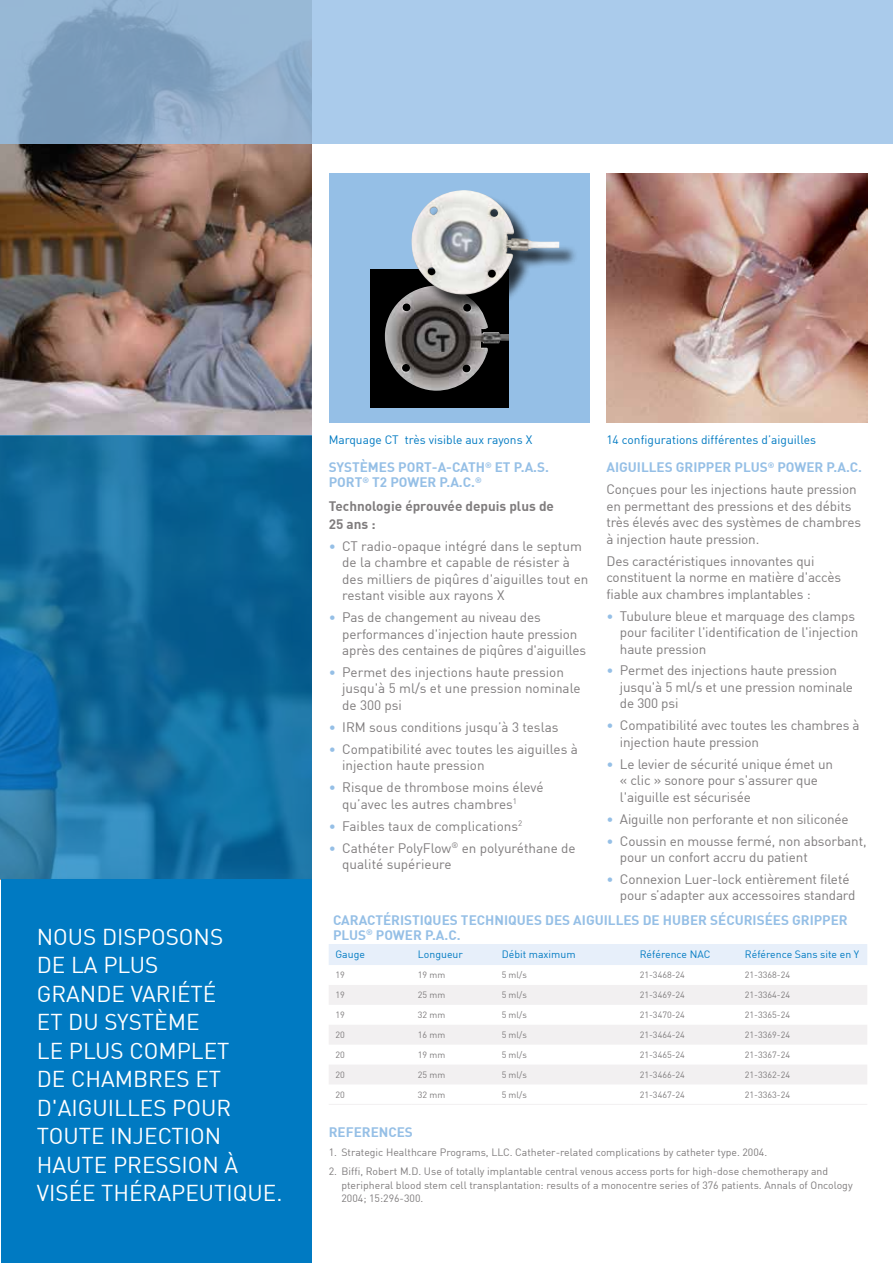
<style>
.page{position:relative;width:893px;height:1263px;background:#fff}
.page>*{position:absolute;margin:0;border:0;box-sizing:border-box;transform-origin:0 0}
.t1{font:22.5px/28.5px "DIN";color:#fff}
.t2{font:13.5px/16.5px "DIN";letter-spacing:-.01em;color:#7f7c7d}
.t3{font:700 13.5px/15px "DIN";color:#95bfe6}
.t4{font:700 13.5px/18px "DIN";color:#7f7c7d}
.t5{font:12px "DIN";color:#007ac2}
.t6{font:10.5px/13.5px "DIN";color:#7f7c7d}
.t7{font:10.5px "DIN";color:#007ac2}
.t8{font:9px "DIN";color:#7f7c7d}
.s1{color:#95bfe6}
.s2{font-weight:700;color:#95bfe6}
</style>
<div class="page">
<img style="left:0;top:143px;width:312px;height:292px">
<div style="left:329px;top:944px;width:538px;height:21px;background:#e7effa"></div>
<svg style="left:329px;top:985px;width:538px;height:99px;fill:#f2f0f1"></svg>
<hr style="left:329px;top:1104px;width:82px;height:1px;background:#f2f0f1">
<hr style="left:411px;top:1104px;width:84px;height:1px;background:#f2f0f1">
<hr style="left:495px;top:1104px;width:138px;height:1px;background:#f2f0f1">
<hr style="left:633px;top:1104px;width:105px;height:1px;background:#f2f0f1">
<hr style="left:738px;top:1104px;width:129px;height:1px;background:#f2f0f1">
<svg style="left:0;top:0;width:893px;height:143px;fill:#aacbeb"></svg>
<svg style="left:0;top:435px;width:312px;height:444px"></svg>
<div style="left:329px;top:173px;width:260px;height:249px;background:#95bfe6"></div>
<img style="left:607px;top:173px;width:260px;height:249px">
<div style="left:1px;top:879px;width:311px;height:384px;background:#007ac2"></div>
<div style="left:370px;top:269px;width:139px;height:138px;background:#000"></div>
<img style="left:385px;top:294px;width:124px;height:97px">
<div style="left:414px;top:193px;width:164px;height:120px;background:#000;opacity:.75"></div>
<img style="left:408px;top:190px;width:151px;height:106px">
<h1 class="t1" style="left:37px;top:922px;width:247px">NOUS DISPOSONS<br>DE LA PLUS<br>GRANDE VARIÉTÉ<br>ET DU SYSTÈME<br>LE PLUS COMPLET<br>DE CHAMBRES ET<br>D'AIGUILLES POUR<br>TOUTE INJECTION<br>HAUTE PRESSION À<br>VISÉE THÉRAPEUTIQUE.</h1>
<p class="t5" style="left:329px;top:432px;width:205px">Marquage CT très visible aux rayons X</p>
<p class="t3" style="left:329px;top:459px;width:222px">SYSTÈMES PORT-A-CATH<sup>®</sup> ET P.A.S.<br>PORT<sup>®</sup> T2 POWER P.A.C.<sup>®</sup></p>
<p class="t4" style="left:329px;top:496px;width:227px">Technologie éprouvée depuis plus de<br>25 ans :</p>
<p class="t2" style="left:342px;top:537px;width:248px;text-indent:-14px"><span class="s1">•</span> CT radio-opaque intégré dans le septum de la chambre et capable de résister à des milliers de piqûres d'aiguilles tout en restant visible aux rayons X</p>
<p class="t2" style="left:342px;top:609px;width:245px;text-indent:-14px"><span class="s1">•</span> Pas de changement au niveau des performances d'injection haute pression après des centaines de piqûres d'aiguilles</p>
<p class="t2" style="left:342px;top:664px;width:240px;text-indent:-14px"><span class="s1">•</span> Permet des injections haute pression jusqu'à 5 ml/s et une pression nominale de 300 psi</p>
<p class="t2" style="left:329px;top:718px;width:231px"><span class="s1">•</span> IRM sous conditions jusqu’à 3 teslas</p>
<p class="t2" style="left:342px;top:740px;width:237px;text-indent:-14px"><span class="s1">•</span> Compatibilité avec toutes les aiguilles à injection haute pression</p>
<p class="t2" style="left:342px;top:779px;width:203px;text-indent:-14px"><span class="s1">•</span> Risque de thrombose moins élevé qu’avec les autres chambres<sup>1</sup></p>
<p class="t2" style="left:329px;top:817px;width:195px"><span class="s1">•</span> Faibles taux de complications<sup>2</sup></p>
<p class="t2" style="left:342px;top:839px;width:235px;text-indent:-13px"><span class="s1">•</span> Cathéter PolyFlow<sup>®</sup> en polyuréthane de qualité supérieure</p>
<p class="t5" style="left:606px;top:432px;width:211px">14 configurations différentes d’aiguilles</p>
<p class="t2" style="left:606px;top:456px;width:257px;line-height:21.9px"><span class="s2">AIGUILLES GRIPPER PLUS</span><sup>®</sup> <span class="s2">POWER P.A.C.<br></span>Conçues pour les injections haute pression</p>
<p class="t2" style="left:606px;top:497px;width:256px">en permettant des pressions et des débits très élevés avec des systèmes de chambres à injection haute pression.</p>
<p class="t2" style="left:606px;top:552px;width:236px">Des caractéristiques innovantes qui constituent la norme en matière d'accès fiable aux chambres implantables :</p>
<p class="t2" style="left:620px;top:607px;width:240px;text-indent:-14px"><span class="s1">•</span> Tubulure bleue et marquage des clamps pour faciliter l'identification de l'injection haute pression</p>
<p class="t2" style="left:620px;top:662px;width:235px;text-indent:-14px"><span class="s1">•</span> Permet des injections haute pression jusqu'à 5 ml/s et une pression nominale de 300 psi</p>
<p class="t2" style="left:620px;top:717px;width:241px;text-indent:-14px"><span class="s1">•</span> Compatibilité avec toutes les chambres à injection haute pression</p>
<p class="t2" style="left:620px;top:755px;width:215px;text-indent:-14px"><span class="s1">•</span> Le levier de sécurité unique émet un « clic » sonore pour s'assurer que l'aiguille est sécurisée</p>
<p class="t2" style="left:606px;top:810px;width:244px"><span class="s1">•</span> Aiguille non perforante et non siliconée</p>
<p class="t2" style="left:620px;top:832px;width:248px;text-indent:-14px"><span class="s1">•</span> Coussin en mousse fermé, non absorbant, pour un confort accru du patient</p>
<p class="t2" style="left:620px;top:870px;width:237px;text-indent:-14px"><span class="s1">•</span> Connexion Luer-lock entièrement fileté pour s’adapter aux accessoires standard</p>
<p class="t3" style="left:333px;top:912px;width:516px">CARACTÉRISTIQUES TECHNIQUES DES AIGUILLES DE HUBER SÉCURISÉES GRIPPER<br>PLUS<sup>®</sup> POWER P.A.C.</p>
<p class="t7" style="left:335px;top:948px;width:31px">Gauge</p>
<p class="t7" style="left:418px;top:948px;width:46px">Longueur</p>
<p class="t7" style="left:502px;top:948px;width:75px">Débit maximum</p>
<p class="t7" style="left:640px;top:948px;width:72px">Référence NAC</p>
<p class="t7" style="left:745px;top:948px;width:116px">Référence Sans site en Y</p>
<p class="t8" style="left:335px;top:969px;width:11px">19</p>
<p class="t8" style="left:418px;top:969px;width:29px">19 mm</p>
<p class="t8" style="left:502px;top:969px;width:27px">5 ml/s</p>
<p class="t8" style="left:640px;top:969px;width:47px">21-3468-24</p>
<p class="t8" style="left:745px;top:969px;width:47px">21-3368-24</p>
<p class="t8" style="left:335px;top:989px;width:11px">19</p>
<p class="t8" style="left:418px;top:989px;width:29px">25 mm</p>
<p class="t8" style="left:502px;top:989px;width:27px">5 ml/s</p>
<p class="t8" style="left:640px;top:989px;width:47px">21-3469-24</p>
<p class="t8" style="left:745px;top:989px;width:47px">21-3364-24</p>
<p class="t8" style="left:335px;top:1009px;width:11px">19</p>
<p class="t8" style="left:418px;top:1009px;width:29px">32 mm</p>
<p class="t8" style="left:502px;top:1009px;width:27px">5 ml/s</p>
<p class="t8" style="left:640px;top:1009px;width:47px">21-3470-24</p>
<p class="t8" style="left:745px;top:1009px;width:47px">21-3365-24</p>
<p class="t8" style="left:335px;top:1029px;width:11px">20</p>
<p class="t8" style="left:418px;top:1029px;width:29px">16 mm</p>
<p class="t8" style="left:502px;top:1029px;width:27px">5 ml/s</p>
<p class="t8" style="left:640px;top:1029px;width:47px">21-3464-24</p>
<p class="t8" style="left:745px;top:1029px;width:47px">21-3369-24</p>
<p class="t8" style="left:335px;top:1049px;width:11px">20</p>
<p class="t8" style="left:418px;top:1049px;width:29px">19 mm</p>
<p class="t8" style="left:502px;top:1049px;width:27px">5 ml/s</p>
<p class="t8" style="left:640px;top:1049px;width:47px">21-3465-24</p>
<p class="t8" style="left:745px;top:1049px;width:47px">21-3367-24</p>
<p class="t8" style="left:335px;top:1069px;width:11px">20</p>
<p class="t8" style="left:418px;top:1069px;width:29px">25 mm</p>
<p class="t8" style="left:502px;top:1069px;width:27px">5 ml/s</p>
<p class="t8" style="left:640px;top:1069px;width:47px">21-3466-24</p>
<p class="t8" style="left:745px;top:1069px;width:47px">21-3362-24</p>
<p class="t8" style="left:335px;top:1089px;width:11px">20</p>
<p class="t8" style="left:418px;top:1089px;width:29px">32 mm</p>
<p class="t8" style="left:502px;top:1089px;width:27px">5 ml/s</p>
<p class="t8" style="left:640px;top:1089px;width:47px">21-3467-24</p>
<p class="t8" style="left:745px;top:1089px;width:47px">21-3363-24</p>
<p class="t3" style="left:329px;top:1124px;width:86px">REFERENCES</p>
<p class="t6" style="left:329px;top:1145px;width:440px">1. Strategic Healthcare Programs, LLC. Catheter-related complications by catheter type. 2004.</p>
<p class="t6" style="left:341px;top:1164px;width:513px;text-indent:-13px">2. Biffi, Robert M.D. Use of totally implantable central venous access ports for high-dose chemotherapy and pteripheral blood stem cell transplantation: results of a monocentre series of 376 patients. Annals of Oncology<br>2004; 15:296-300.</p>
</div>
